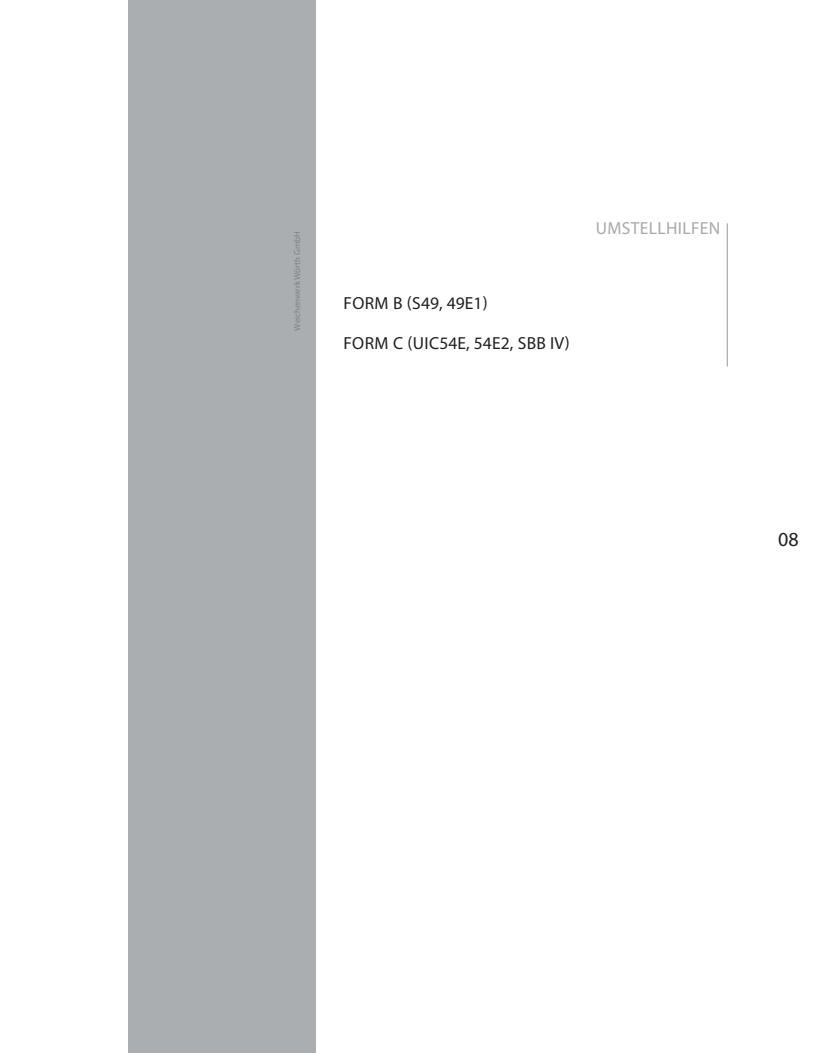
<style>
.page{position:relative;width:815px;height:1053px;background:#fff}
.page>*{position:absolute;margin:0;border:0;box-sizing:border-box;transform-origin:0 0}
.t1{font:20px "Myriad Pro";color:#231f20}
.t2{font:17.5px "Myriad Pro";letter-spacing:.015em;color:#231f20}
.t3{font:17.5px "Myriad Pro";letter-spacing:.02em;color:#a8a9ad}
.t4{font:8.75px "Myriad Pro";color:#808285}
</style>
<div class="page">
<hr style="left:727px;top:223px;width:1px;height:143px;background:#aaaeb0">
<div style="left:128px;top:0;width:188px;height:1052px;background:#aaaeb0"></div>
<p class="t4" style="left:292px;top:330px;width:101px;rotate:-90deg">WEICHENWERK WÖRTH GMBH</p>
<p class="t2" style="left:343px;top:292px;width:146px">FORM B (S49, 49E1)</p>
<p class="t2" style="left:343px;top:332px;width:228px">FORM C (UIC54E, 54E2, SBB IV)</p>
<p class="t3" style="left:596px;top:217px;width:126px">UMSTELLHILFEN</p>
<p class="t1" style="left:778px;top:527px;width:22px">08</p>
</div>
